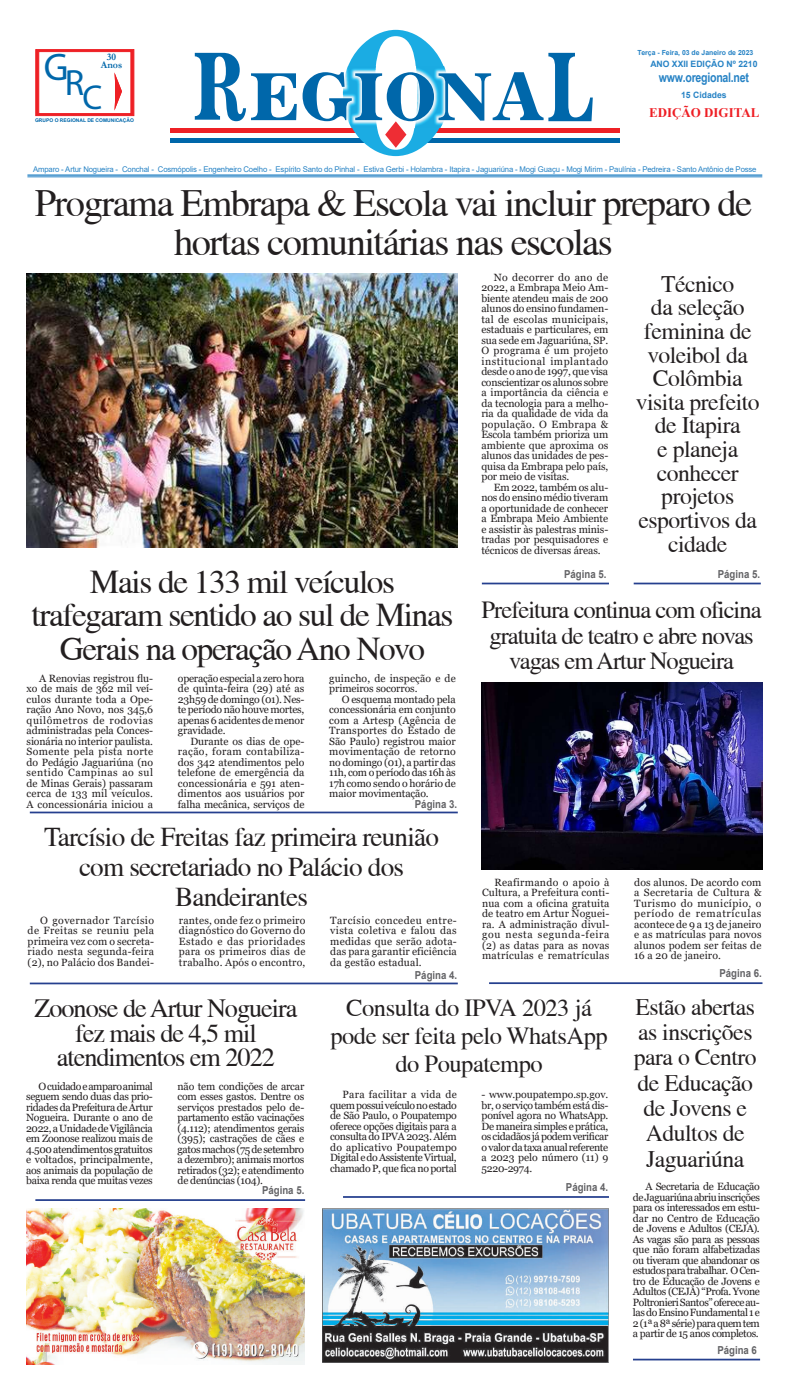
<style>
.page{position:relative;width:787px;height:1389px;background:#fff}
.page>*{position:absolute;margin:0;border:0;box-sizing:border-box;transform-origin:0 0}
.t1{font:38.59px "Myriad Pro";color:#0067aa}
.t2{font:38.5px/38.5px "Times";letter-spacing:-.04em;color:#231f20;text-align:center}
.t3{font:33.25px/33.2px "Times";letter-spacing:-.04em;color:#231f20;text-align:center}
.t4{font:27.12px/29.8px "Times";letter-spacing:-.03em;color:#231f20;text-align:center}
.t5{font:26.25px/24.5px "Times";letter-spacing:-.04em;color:#231f20;text-align:center}
.t6{font:24.5px/25.4px "Times";letter-spacing:-.04em;color:#231f20;text-align:center}
.t7{font:24.5px/28px "Times";letter-spacing:-.02em;color:#231f20;text-align:center}
.t8{font:23.62px/23.6px "Times";letter-spacing:-.02em;color:#231f20;text-align:center}
.t9{font:700 13.12px "Arial Narrow";letter-spacing:-.02em;color:#2783c5}
.t10{font:700 13.12px "Times New Roman";color:#ee1d23}
.t11{font:700 11.03px "Arial";color:#636366;scale:.88 1}
.t12{font:10.5px/10.5px "Georgia";letter-spacing:-.01em;color:#231f20;text-align:justify}
.t13{font:700 10.06px/7.9px "Garamond";color:#0067aa;text-align:center}
.t14{font:700 8.75px "Arial";color:#2783c5}
.t15{font:7.88px "Arial";letter-spacing:-.02em;color:#2783c5}
.t16{font:700 7px "Arial";color:#2783c5}
.t17{font:700 4.99px "Arial";color:#0067aa}
</style>
<div class="page">
<div style="left:36px;top:50px;width:98px;height:66px;background:#ee2d32;border:1px solid #ee2025"></div>
<div style="left:39px;top:52px;width:92px;height:62px;background:#fff;border:1px solid #ee2025"></div>
<svg style="left:114px;top:52px;width:18px;height:65px"></svg>
<hr style="left:27px;top:174px;width:735px;height:2px;background:#2783c5">
<hr style="left:27px;top:177px;width:735px;height:1px;background:#2783c5">
<hr style="left:170px;top:129px;width:194px;height:4px;background:#ee2025">
<hr style="left:428px;top:129px;width:191px;height:4px;background:#ee2025">
<div style="left:170px;top:138px;width:203px;height:5px;background:#0067aa"></div>
<div style="left:414px;top:138px;width:205px;height:5px;background:#0067aa"></div>
<svg style="left:195px;top:30px;width:397px;height:126px"></svg>
<hr style="left:481px;top:583px;width:127px;height:1px;background:#253f8e">
<hr style="left:489px;top:982px;width:273px;height:2px;background:#253f8e">
<hr style="left:35px;top:1199px;width:270px;height:2px;background:#253f8e">
<hr style="left:343px;top:1196px;width:265px;height:2px;background:#253f8e">
<hr style="left:632px;top:1359px;width:127px;height:1px;background:#253f8e">
<hr style="left:633px;top:583px;width:127px;height:1px;background:#253f8e">
<hr style="left:30px;top:812px;width:427px;height:1px;background:#253f8e">
<hr style="left:30px;top:983px;width:427px;height:1px;background:#253f8e">
<img style="left:322px;top:1209px;width:286px;height:154px">
<img style="left:26px;top:1209px;width:278px;height:155px">
<img style="left:27px;top:273px;width:430px;height:274px">
<img style="left:481px;top:682px;width:280px;height:187px">
<h1 class="t1" style="left:44px;top:43px;width:60px">G<sub>R</sub><sub>C</sub></h1>
<p class="t13" style="left:101px;top:53px;width:23px">30<br>Anos</p>
<p class="t17" style="left:35px;top:116px;width:100px">GRUPO O REGIONAL DE COMUNICAÇÃO</p>
<p class="t16" style="left:637px;top:47px;width:117px">Terça - Feira, 03 de Janeiro de 2023</p>
<p class="t14" style="left:650px;top:58px;width:109px">ANO XXII EDIÇÃO Nº 2210</p>
<p class="t9" style="left:658px;top:67px;width:92px">www.oregional.net</p>
<p class="t14" style="left:681px;top:89px;width:47px">15 Cidades</p>
<p class="t10" style="left:649px;top:103px;width:112px">EDIÇÃO DIGITAL</p>
<p class="t15" style="left:33px;top:163px;width:724px">Amparo - Artur Nogueira - Conchal - Cosmópolis - Engenheiro Coelho - Espírito Santo do Pinhal - Estiva Gerbi - Holambra - Itapira - Jaguariúna - Mogi Guaçu - Mogi Mirim - Paulínia - Pedreira - Santo Antônio de Posse</p>
<h2 class="t2" style="left:35px;top:184px;width:718px">Programa Embrapa &amp; Escola vai incluir preparo de hortas comunitárias nas escolas</h2>
<p class="t12" style="left:481px;top:272px;width:128px;text-indent:12px">No decorrer do ano de 2022, a Embrapa Meio Am&shy;biente atendeu mais de 200 alunos do ensino fundamen&shy;tal de escolas municipais, estaduais e particulares, em sua sede em Jaguariúna, SP.<br>O programa é um projeto institucional implantado desde o ano de 1997, que visa conscientizar os alunos sobre a importância da ciência e da tecnologia para a melho&shy;ria da qualidade de vida da população. O Embrapa &amp; Escola também prioriza um ambiente que aproxima os alunos das unidades de pes&shy;quisa da Embrapa pelo país, por meio de visitas.</p>
<p class="t12" style="left:481px;top:482px;width:128px;text-indent:12px">Em 2022, também os alu&shy;nos do ensino médio tiveram a oportunidade de conhecer a Embrapa Meio Ambiente e assistir às palestras minis&shy;tradas por pesquisadores e técnicos de diversas áreas.</p>
<p class="t11" style="left:564px;top:567px;width:50px">Página 5.</p>
<h3 class="t8" style="left:635px;top:272px;width:125px">Técnico<br>da seleção feminina de voleibol da<br>Colômbia visita prefeito de Itapira<br>e planeja conhecer projetos esportivos da cidade</h3>
<p class="t11" style="left:717px;top:566px;width:50px">Página 5.</p>
<h3 class="t3" style="left:31px;top:565px;width:423px">Mais de 133 mil veículos trafegaram sentido ao sul de Minas<br>Gerais na operação Ano Novo</h3>
<h3 class="t6" style="left:481px;top:597px;width:281px">Prefeitura continua com oficina gratuita de teatro e abre novas vagas em Artur Nogueira</h3>
<p class="t12" style="left:27px;top:673px;width:128px;text-indent:12px">A Renovias registrou flu&shy;xo de mais de 362 mil veí&shy;culos durante toda a Ope&shy;ração Ano Novo, nos 345,6 quilômetros de rodovias administradas pela Conces&shy;sionária no interior paulista.<br>Somente pela pista norte do Pedágio Jaguariúna (no sentido Campinas ao sul de Minas Gerais) passaram cerca de 133 mil veículos.<br>A concessionária iniciou a</p>
<p class="t12" style="left:178px;top:673px;width:128px">operação especial a zero hora de quinta-feira (29) até as 23h59 de domingo (01). Nes&shy;te período não houve mortes, apenas 6 acidentes de menor gravidade.</p>
<p class="t12" style="left:329px;top:673px;width:128px">guincho, de inspeção e de primeiros socorros.</p>
<p class="t12" style="left:329px;top:694px;width:128px;text-indent:12px">O esquema montado pela concessionária em conjunto com a Artesp (Agência de Transportes do Estado de São Paulo) registrou maior movimentação de retorno no domingo (01), a partir das 11h, com o período das 16h às 17h como sendo o horário de maior movimentação.</p>
<p class="t12" style="left:178px;top:736px;width:128px;text-indent:12px">Durante os dias de ope&shy;ração, foram contabiliza&shy;dos 342 atendimentos pelo telefone de emergência da concessionária e 591 aten&shy;dimentos aos usuários por falha mecânica, serviços de</p>
<p class="t11" style="left:414px;top:797px;width:50px">Página 3.</p>
<h3 class="t4" style="left:44px;top:822px;width:396px">Tarcísio de Freitas faz primeira reunião com secretariado no Palácio dos<br>Bandeirantes</h3>
<p class="t12" style="left:28px;top:915px;width:128px;text-indent:12px">O governador Tarcísio de Freitas se reuniu pela primeira vez com o secreta&shy;riado nesta segunda-feira (2), no Palácio dos Bandei-</p>
<p class="t12" style="left:179px;top:915px;width:128px">rantes, onde fez o primeiro diagnóstico do Governo do Estado e das prioridades para os primeiros dias de trabalho. Após o encontro,</p>
<p class="t12" style="left:330px;top:915px;width:128px">Tarcísio concedeu entre&shy;vista coletiva e falou das medidas que serão adota&shy;das para garantir eficiência da gestão estadual.</p>
<p class="t11" style="left:414px;top:968px;width:50px">Página 4.</p>
<p class="t12" style="left:482px;top:877px;width:129px;text-indent:12px">Reafirmando o apoio à Cultura, a Prefeitura conti&shy;nua com a oficina gratuita de teatro em Artur Noguei&shy;ra. A administração divul&shy;gou nesta segunda-feira (2) as datas para as novas matrículas e rematrículas</p>
<p class="t12" style="left:634px;top:877px;width:129px">dos alunos. De acordo com a Secretaria de Cultura &amp; Turismo do município, o período de rematrículas acontece de 9 a 13 de janeiro e as matrículas para novos alunos podem ser feitas de 16 a 20 de janeiro.</p>
<p class="t11" style="left:719px;top:966px;width:50px">Página 6.</p>
<h3 class="t5" style="left:34px;top:996px;width:264px">Zoonose de Artur Nogueira fez mais de 4,5 mil atendimentos em 2022</h3>
<h3 class="t7" style="left:330px;top:993px;width:279px">Consulta do IPVA 2023 já pode ser feita pelo WhatsApp do Poupatempo</h3>
<h3 class="t8" style="left:633px;top:994px;width:124px;line-height:25.4px">Estão abertas as inscrições para o Centro de Educação de Jovens e<br>Adultos de<br>Jaguariúna</h3>
<p class="t12" style="left:26px;top:1081px;width:128px;text-indent:12px">O cuidado e amparo animal seguem sendo duas das prio&shy;ridades da Prefeitura de Artur Nogueira. Durante o ano de 2022, a Unidade de Vigilância em Zoonose realizou mais de 4.500 atendimentos gratuitos e voltados, principalmente, aos animais da população de baixa renda que muitas vezes</p>
<p class="t12" style="left:177px;top:1081px;width:128px">não tem condições de arcar com esses gastos. Dentre os serviços prestados pelo de&shy;partamento estão vacinações (4.112); atendimentos gerais (395); castrações de cães e gatos machos (75 de setembro a dezembro); animais mortos retirados (32); e atendimento de denúncias (104).</p>
<p class="t12" style="left:330px;top:1090px;width:128px;text-indent:12px">Para facilitar a vida de quem possui veículo no estado de São Paulo, o Poupatempo oferece opções digitais para a consulta do IPVA 2023. Além do aplicativo Poupatempo Digital e do Assistente Virtual, chamado P, que fica no portal</p>
<p class="t12" style="left:481px;top:1090px;width:128px">- www.poupatempo.sp.gov. br, o serviço também está dis&shy;ponível agora no WhatsApp.<br>De maneira simples e prática, os cidadãos já podem verificar o valor da taxa anual referente a 2023 pelo número (11) 9<br>5220-2974.</p>
<p class="t12" style="left:632px;top:1182px;width:128px;text-indent:12px">A Secretaria de Educação de Jaguariúna abriu inscrições para os interessados em estu&shy;dar no Centro de Educação de Jovens e Adultos (CEJA).<br>As vagas são para as pessoas que não foram alfabetizadas ou tiveram que abandonar os estudos para trabalhar. O Cen&shy;tro de Educação de Jovens e Adultos (CEJA) “Profa. Yvone Poltronieri Santos” oferece au&shy;las do Ensino Fundamental 1 e 2 (1ª a 8ª série) para quem tem a partir de 15 anos completos.</p>
<p class="t11" style="left:262px;top:1183px;width:50px">Página 5.</p>
<p class="t11" style="left:565px;top:1180px;width:50px">Página 4.</p>
<p class="t11" style="left:717px;top:1342px;width:46px">Página 6</p>
</div>
